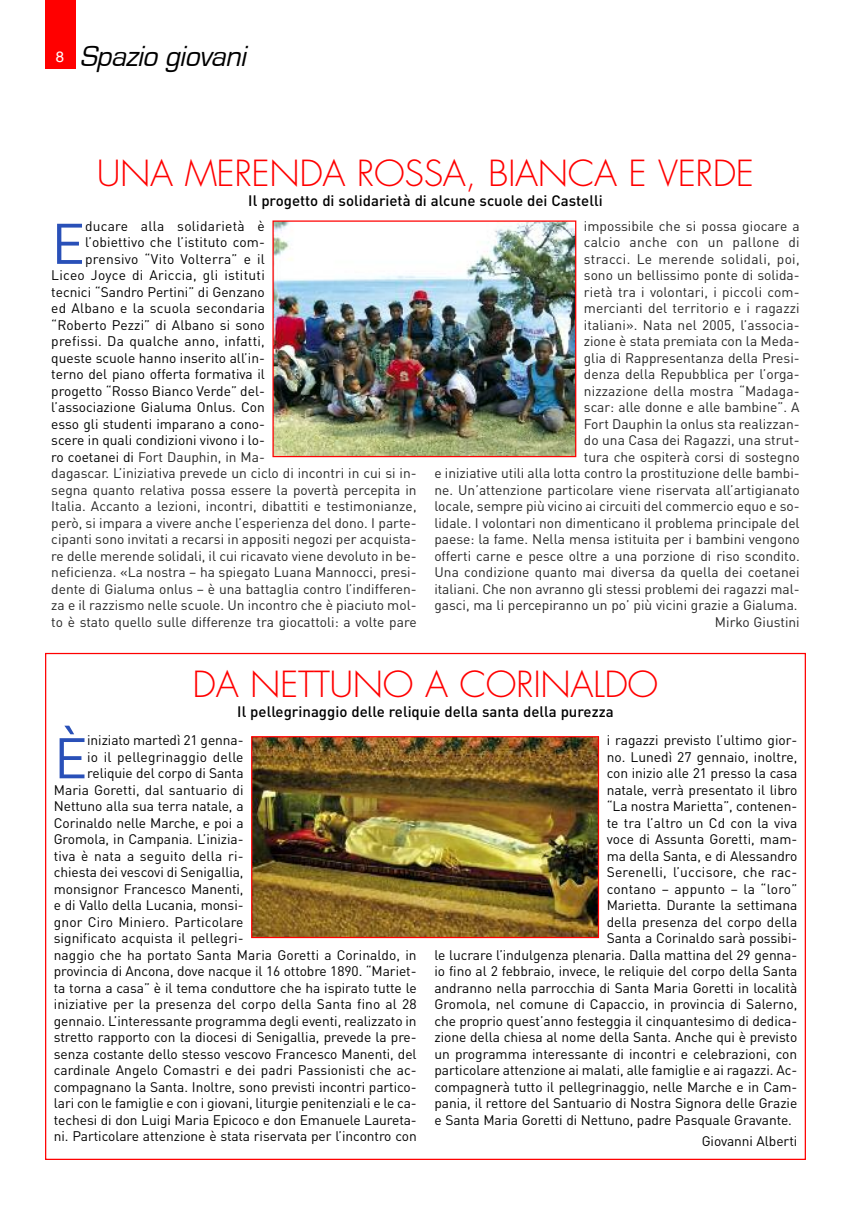
<style>
.page{position:relative;width:851px;height:1205px;background:#fff}
.page>*{position:absolute;margin:0;border:0;box-sizing:border-box;transform-origin:0 0}
.t1{font:56.38px "DIN";color:#2950b8}
.t2{font:300 35px "Futura Std";letter-spacing:-.015em;color:#f00}
.t3{font:italic 30px "Eurostile";color:#000}
.t4{font:500 15px "DIN";color:#000}
.t5{font:13.75px "DIN";letter-spacing:-.005em;color:#000}
.t6{font:13.75px/16.5px "DIN";color:#262626;text-align:right}
.t7{font:13.75px "DIN";letter-spacing:.015em;color:#000}
.t8{font:13.75px "DIN";letter-spacing:.02em;color:#000}
.s1{font-family:"Helvetica";font-style:normal;font-size:15px;color:#fff}
.s2{color:#000}
</style>
<div class="page">
<div style="left:45px;top:0;width:30px;height:69px;background:#f00"></div>
<img style="left:274px;top:222px;width:300px;height:233px">
<div style="left:272px;top:220px;width:304px;height:237px;border:1px solid #f00"></div>
<img style="left:253px;top:738px;width:344px;height:198px">
<div style="left:251px;top:736px;width:348px;height:202px;border:1px solid #f00"></div>
<h3 class="t3" style="left:56px;top:42px;width:198px"><span class="s1">8</span> spazio giovani</h3>
<h2 class="t2" style="left:97px;top:157px;width:658px">UNA MERENDA ROSSA, BIANCA E VERDE</h2>
<p class="t4" style="left:248px;top:192px;width:356px">Il progetto di solidarietà di alcune scuole dei Castelli</p>
<h1 class="t1" style="left:51px;top:211px;width:35px">E</h1>
<p class="t8" style="left:85px;top:218px;width:181px">ducare alla solidarietà è</p>
<p class="t5" style="left:85px;top:235px;width:181px">l’obiettivo che l’istituto com-</p>
<p class="t8" style="left:85px;top:251px;width:181px">prensivo “Vito Volterra” e il</p>
<p class="t8" style="left:51px;top:268px;width:215px">Liceo Joyce di Ariccia, gli istituti</p>
<p class="t5" style="left:51px;top:284px;width:215px">tecnici “Sandro Pertini” di Genzano</p>
<p class="t7" style="left:51px;top:301px;width:215px">ed Albano e la scuola secondaria</p>
<p class="t5" style="left:51px;top:317px;width:215px">“Roberto Pezzi” di Albano si sono</p>
<p class="t8" style="left:51px;top:334px;width:215px">prefissi. Da qualche anno, infatti,</p>
<p class="t5" style="left:51px;top:350px;width:215px">queste scuole hanno inserito all’in-</p>
<p class="t5" style="left:51px;top:367px;width:215px">terno del piano offerta formativa il</p>
<p class="t5" style="left:51px;top:383px;width:215px">progetto “Rosso Bianco Verde” del-</p>
<p class="t5" style="left:51px;top:400px;width:215px">l’associazione Gialuma Onlus. Con</p>
<p class="t5" style="left:51px;top:416px;width:215px">esso gli studenti imparano a cono-</p>
<p class="t5" style="left:51px;top:433px;width:215px">scere in quali condizioni vivono i lo-</p>
<p class="t6" style="left:51px;top:449px;width:215px"><span class="s2">ro coetanei di</span> Fort Dauphin, in Ma-</p>
<p class="t6" style="left:51px;top:465px;width:367px">dagascar. L’iniziativa prevede un ciclo di incontri in cui si in-</p>
<p class="t6" style="left:51px;top:482px;width:367px">segna quanto relativa possa essere la povertà percepita in</p>
<p class="t6" style="left:51px;top:498px;width:367px">Italia. Accanto a lezioni, incontri, dibattiti e testimonianze,</p>
<p class="t6" style="left:51px;top:515px;width:367px">però, si impara a vivere anche l’esperienza del dono. I parte-</p>
<p class="t6" style="left:51px;top:531px;width:367px">cipanti sono invitati a recarsi in appositi negozi per acquista-</p>
<p class="t6" style="left:51px;top:548px;width:367px">re delle merende solidali, il cui ricavato viene devoluto in be-</p>
<p class="t6" style="left:51px;top:564px;width:367px">neficienza. «La nostra – ha spiegato Luana Mannocci, presi-</p>
<p class="t6" style="left:51px;top:581px;width:367px">dente di Gialuma onlus – è una battaglia contro l’indifferen-</p>
<p class="t6" style="left:51px;top:597px;width:367px">za e il razzismo nelle scuole. Un incontro che è piaciuto mol-</p>
<p class="t6" style="left:51px;top:614px;width:367px">to è stato quello sulle differenze tra giocattoli: a volte pare</p>
<p class="t6" style="left:434px;top:218px;width:367px">impossibile che si possa giocare a<br>calcio anche con un pallone di<br>stracci. Le merende solidali, poi,<br>sono un bellissimo ponte di solida-<br>rietà tra i volontari, i piccoli com-<br>mercianti del territorio e i ragazzi<br>italiani». Nata nel 2005, l’associa-<br>zione è stata premiata con la Meda-<br>glia di Rappresentanza della Presi-<br>denza della Repubblica per l’orga-<br>nizzazione della mostra “Madaga-<br>scar: alle donne e alle bambine”. A<br>Fort Dauphin la onlus sta realizzan-<br>do una Casa dei Ragazzi, una strut-<br>tura che ospiterà corsi di sostegno<br>e iniziative utili alla lotta contro la prostituzione delle bambi&shy;ne. Un’attenzione particolare viene riservata all’artigianato locale, sempre più vicino ai circuiti del commercio equo e so&shy;lidale. I volontari non dimenticano il problema principale del paese: la fame. Nella mensa istituita per i bambini vengono offerti carne e pesce oltre a una porzione di riso scondito.<br>Una condizione quanto mai diversa da quella dei coetanei italiani. Che non avranno gli stessi problemi dei ragazzi mal&shy;gasci, ma li percepiranno un po’ più vicini grazie a Gialuma.<br>Mirko Giustini</p>
<h2 class="t2" style="left:193px;top:668px;width:467px">DA NETTUNO A CORINALDO</h2>
<p class="t4" style="left:237px;top:703px;width:378px">Il pellegrinaggio delle reliquie della santa della purezza</p>
<h1 class="t1" style="left:54px;top:726px;width:35px">È</h1>
<p class="t5" style="left:87px;top:732px;width:158px">iniziato martedì 21 genna-</p>
<p class="t7" style="left:87px;top:749px;width:158px">io il pellegrinaggio delle</p>
<p class="t5" style="left:87px;top:765px;width:158px">reliquie del corpo di Santa</p>
<p class="t5" style="left:54px;top:782px;width:191px">Maria Goretti, dal santuario di</p>
<p class="t5" style="left:54px;top:798px;width:191px">Nettuno alla sua terra natale, a</p>
<p class="t5" style="left:54px;top:815px;width:191px">Corinaldo nelle Marche, e poi a</p>
<p class="t5" style="left:54px;top:831px;width:191px">Gromola, in Campania. L’inizia-</p>
<p class="t7" style="left:54px;top:848px;width:191px">tiva è nata a seguito della ri-</p>
<p class="t5" style="left:54px;top:864px;width:191px">chiesta dei vescovi di Senigallia,</p>
<p class="t5" style="left:54px;top:881px;width:191px">monsignor Francesco Manenti,</p>
<p class="t5" style="left:54px;top:897px;width:191px">e di Vallo della Lucania, monsi-</p>
<p class="t7" style="left:54px;top:914px;width:191px">gnor Ciro Miniero. Particolare</p>
<p class="t5" style="left:54px;top:930px;width:191px">significato acquista il pellegri-</p>
<p class="t5" style="left:54px;top:947px;width:364px">naggio che ha portato Santa Maria Goretti a Corinaldo, in</p>
<p class="t5" style="left:54px;top:963px;width:364px">provincia di Ancona, dove nacque il 16 ottobre 1890. “Mariet-</p>
<p class="t5" style="left:54px;top:980px;width:364px">ta torna a casa” è il tema conduttore che ha ispirato tutte le</p>
<p class="t5" style="left:54px;top:996px;width:364px">iniziative per la presenza del corpo della Santa fino al 28</p>
<p class="t5" style="left:54px;top:1013px;width:364px">gennaio. L’interessante programma degli eventi, realizzato in</p>
<p class="t5" style="left:54px;top:1029px;width:364px">stretto rapporto con la diocesi di Senigallia, prevede la pre-</p>
<p class="t5" style="left:54px;top:1046px;width:364px">senza costante dello stesso vescovo Francesco Manenti, del</p>
<p class="t5" style="left:54px;top:1062px;width:364px">cardinale Angelo Comastri e dei padri Passionisti che ac-</p>
<p class="t5" style="left:54px;top:1079px;width:364px">compagnano la Santa. Inoltre, sono previsti incontri partico-</p>
<p class="t5" style="left:54px;top:1095px;width:364px">lari con le famiglie e con i giovani, liturgie penitenziali e le ca-</p>
<p class="t5" style="left:54px;top:1112px;width:364px">techesi di don Luigi Maria Epicoco e don Emanuele Laureta-</p>
<p class="t5" style="left:54px;top:1128px;width:364px">ni. Particolare attenzione è stata riservata per l’incontro con</p>
<p class="t5" style="left:606px;top:732px;width:192px">i ragazzi previsto l’ultimo gior-</p>
<p class="t5" style="left:606px;top:749px;width:192px">no. Lunedì 27 gennaio, inoltre,</p>
<p class="t5" style="left:606px;top:765px;width:192px">con inizio alle 21 presso la casa</p>
<p class="t5" style="left:606px;top:782px;width:192px">natale, verrà presentato il libro</p>
<p class="t5" style="left:606px;top:798px;width:192px">“La nostra Marietta”, contenen-</p>
<p class="t5" style="left:606px;top:815px;width:192px">te tra l’altro un Cd con la viva</p>
<p class="t5" style="left:606px;top:831px;width:192px">voce di Assunta Goretti, mam-</p>
<p class="t5" style="left:606px;top:848px;width:192px">ma della Santa, e di Alessandro</p>
<p class="t7" style="left:606px;top:864px;width:192px">Serenelli, l’uccisore, che rac-</p>
<p class="t7" style="left:606px;top:881px;width:192px">contano – appunto – la “loro”</p>
<p class="t5" style="left:606px;top:897px;width:192px">Marietta. Durante la settimana</p>
<p class="t5" style="left:606px;top:914px;width:192px">della presenza del corpo della</p>
<p class="t5" style="left:606px;top:930px;width:192px">Santa a Corinaldo sarà possibi-</p>
<p class="t5" style="left:434px;top:947px;width:364px">le lucrare l’indulgenza plenaria. Dalla mattina del 29 genna-</p>
<p class="t5" style="left:434px;top:963px;width:364px">io fino al 2 febbraio, invece, le reliquie del corpo della Santa</p>
<p class="t5" style="left:434px;top:980px;width:364px">andranno nella parrocchia di Santa Maria Goretti in località</p>
<p class="t5" style="left:434px;top:996px;width:364px">Gromola, nel comune di Capaccio, in provincia di Salerno,</p>
<p class="t5" style="left:434px;top:1013px;width:364px">che proprio quest’anno festeggia il cinquantesimo di dedica-</p>
<p class="t5" style="left:434px;top:1029px;width:364px">zione della chiesa al nome della Santa. Anche qui è previsto</p>
<p class="t5" style="left:434px;top:1046px;width:364px">un programma interessante di incontri e celebrazioni, con</p>
<p class="t5" style="left:434px;top:1062px;width:364px">particolare attenzione ai malati, alle famiglie e ai ragazzi. Ac-</p>
<p class="t5" style="left:434px;top:1079px;width:364px">compagnerà tutto il pellegrinaggio, nelle Marche e in Cam-</p>
<p class="t5" style="left:434px;top:1095px;width:364px">pania, il rettore del Santuario di Nostra Signora delle Grazie</p>
<p class="t5" style="left:434px;top:1112px;width:359px">e Santa Maria Goretti di Nettuno, padre Pasquale Gravante.</p>
<p class="t5" style="left:701px;top:1133px;width:97px">Giovanni Alberti</p>
</div>
